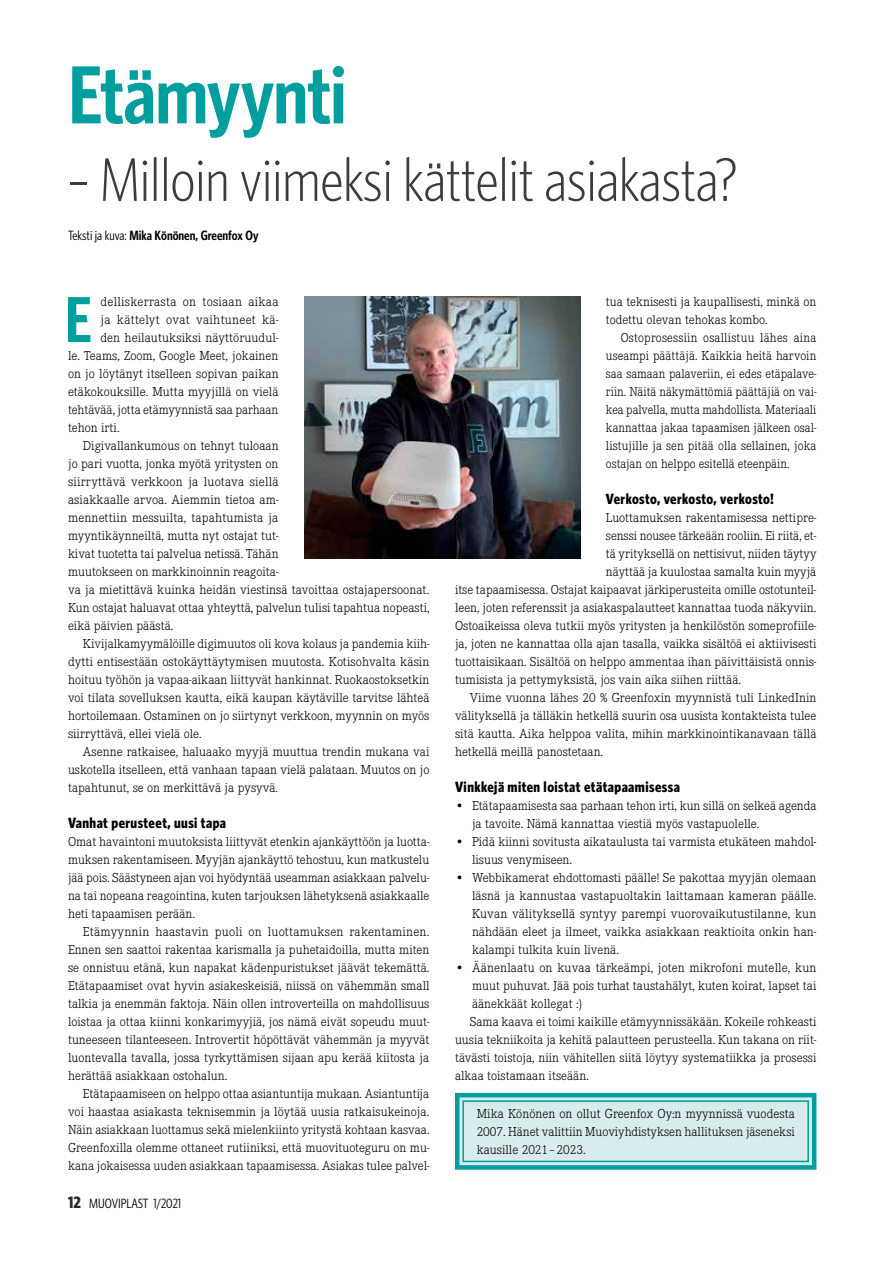
<style>
.page{position:relative;width:893px;height:1263px;background:#fff}
.page>*{position:absolute;margin:0;border:0;box-sizing:border-box;transform-origin:0 0}
.t1{font:600 82.5px "Whitney Condensed";letter-spacing:-.01em;color:#009e9f}
.t2{font:600 65.1px "Whitney Condensed";color:#009e9f}
.t3{font:300 61.5px "Whitney Condensed";color:#3c3c3b}
.t4{font:700 15px "Whitney Condensed";letter-spacing:.03em;color:#000}
.t5{font:300 13.5px/18px "Corporate E";color:#000;text-align:justify}
.t6{font:300 13.5px "Corporate E";letter-spacing:.02em;color:#000}
.t7{font:600 13.5px "Whitney Condensed";color:#000}
.t8{font:italic 300 13.5px "Corporate E";color:#000}
.t9{font:13.5px "Whitney Condensed";color:#000}
.s1{font-weight:400}
.s2{font-weight:700;font-size:16.5px;color:#282827}
</style>
<div class="page">
<img style="left:304px;top:297px;width:276px;height:261px">
<svg style="left:455px;top:1092px;width:362px;height:78px;background:#b7e0e1"></svg>
<div style="left:462px;top:1100px;width:347px;height:62px;border:2px solid #009e9f"></div>
<h1 class="t1" style="left:68px;top:47px;width:280px">Etämyynti</h1>
<h3 class="t3" style="left:68px;top:146px;width:671px">– Milloin viimeksi kättelit asiakasta?</h3>
<p class="t7" style="left:68px;top:227px;width:192px"><span class="s1">Teksti ja kuva:</span> Mika Könönen, Greenfox Oy</p>
<h2 class="t2" style="left:65px;top:282px;width:29px">E</h2>
<p class="t6" style="left:100px;top:293px;width:180px">delliskerrasta on tosiaan aikaa</p>
<p class="t6" style="left:100px;top:311px;width:180px">ja kättelyt ovat vaihtuneet kä-</p>
<p class="t5" style="left:100px;top:328px;width:180px">den heilautuksiksi näyttöruudul-</p>
<p class="t5" style="left:68px;top:346px;width:212px">le. Teams, Zoom, Google Meet, jokainen</p>
<p class="t5" style="left:68px;top:364px;width:212px">on jo löytänyt itselleen sopivan paikan</p>
<p class="t5" style="left:68px;top:382px;width:212px">etäkokouksille. Mutta myyjillä on vielä</p>
<p class="t5" style="left:68px;top:400px;width:212px">tehtävää, jotta etämyynnistä saa parhaan</p>
<p class="t5" style="left:68px;top:418px;width:53px">tehon irti.</p>
<p class="t5" style="left:83px;top:436px;width:197px">Digivallankumous on tehnyt tuloaan</p>
<p class="t5" style="left:68px;top:454px;width:212px">jo pari vuotta, jonka myötä yritysten on</p>
<p class="t5" style="left:68px;top:472px;width:212px">siirryttävä verkkoon ja luotava siellä</p>
<p class="t5" style="left:68px;top:490px;width:212px">asiakkaalle arvoa. Aiemmin tietoa am-</p>
<p class="t5" style="left:68px;top:508px;width:212px">mennettiin messuilta, tapahtumista ja</p>
<p class="t5" style="left:68px;top:526px;width:212px">myyntikäynneiltä, mutta nyt ostajat tut-</p>
<p class="t5" style="left:68px;top:544px;width:212px">kivat tuotetta tai palvelua netissä. Tähän</p>
<p class="t5" style="left:68px;top:562px;width:212px">muutokseen on markkinoinnin reagoita-</p>
<p class="t5" style="left:68px;top:580px;width:363px">va ja mietittävä kuinka heidän viestinsä tavoittaa ostajapersoonat.</p>
<p class="t5" style="left:68px;top:598px;width:363px">Kun ostajat haluavat ottaa yhteyttä, palvelun tulisi tapahtua nopeasti,</p>
<p class="t5" style="left:68px;top:616px;width:107px">eikä päivien päästä.</p>
<p class="t5" style="left:83px;top:634px;width:348px">Kivijalkamyymälöille digimuutos oli kova kolaus ja pandemia kiih-</p>
<p class="t5" style="left:68px;top:652px;width:363px">dytti entisestään ostokäyttäytymisen muutosta. Kotisohvalta käsin</p>
<p class="t5" style="left:68px;top:670px;width:363px">hoituu työhön ja vapaa-aikaan liittyvät hankinnat. Ruokaostoksetkin</p>
<p class="t5" style="left:68px;top:688px;width:363px">voi tilata sovelluksen kautta, eikä kaupan käytäville tarvitse lähteä</p>
<p class="t5" style="left:68px;top:706px;width:363px">hortoilemaan. Ostaminen on jo siirtynyt verkkoon, myynnin on myös</p>
<p class="t5" style="left:68px;top:724px;width:135px">siirryttävä, ellei vielä ole.</p>
<p class="t5" style="left:83px;top:742px;width:348px">Asenne ratkaisee, haluaako myyjä muuttua trendin mukana vai</p>
<p class="t5" style="left:68px;top:760px;width:363px">uskotella itselleen, että vanhaan tapaan vielä palataan. Muutos on jo</p>
<p class="t5" style="left:68px;top:778px;width:212px">tapahtunut, se on merkittävä ja pysyvä.</p>
<p class="t4" style="left:68px;top:814px;width:160px">Vanhat perusteet, uusi tapa</p>
<p class="t5" style="left:68px;top:832px;width:363px">Omat havaintoni muutoksista liittyvät etenkin ajankäyttöön ja luotta&shy;muksen rakentamiseen. Myyjän ajankäyttö tehostuu, kun matkustelu jää pois. Säästyneen ajan voi hyödyntää useamman asiakkaan palvelu&shy;na tai nopeana reagointina, kuten tarjouksen lähetyksenä asiakkaalle heti tapaamisen perään.</p>
<p class="t5" style="left:68px;top:922px;width:363px;text-indent:15px">Etämyynnin haastavin puoli on luottamuksen rakentaminen.<br>Ennen sen saattoi rakentaa karismalla ja puhetaidoilla, mutta miten se onnistuu etänä, kun napakat kädenpuristukset jäävät tekemättä.<br>Etätapaamiset ovat hyvin asiakeskeisiä, niissä on vähemmän small talkia ja enemmän faktoja. Näin ollen introverteilla on mahdollisuus loistaa ja ottaa kiinni konkarimyyjiä, jos nämä eivät sopeudu muut&shy;tuneeseen tilanteeseen. Introvertit höpöttävät vähemmän ja myyvät luontevalla tavalla, jossa tyrkyttämisen sijaan apu kerää kiitosta ja herättää asiakkaan ostohalun.</p>
<p class="t5" style="left:68px;top:1084px;width:363px;text-indent:15px">Etätapaamiseen on helppo ottaa asiantuntija mukaan. Asiantuntija voi haastaa asiakasta teknisemmin ja löytää uusia ratkaisukeinoja.<br>Näin asiakkaan luottamus sekä mielenkiinto yritystä kohtaan kasvaa.<br>Greenfoxilla olemme ottaneet rutiiniksi, että muovituoteguru on mu&shy;kana jokaisessa uuden asiakkaan tapaamisessa. Asiakas tulee palvel-</p>
<p class="t9" style="left:68px;top:1195px;width:115px"><span class="s2">12</span> MUOVIPLAST 1/2021</p>
<p class="t5" style="left:606px;top:292px;width:212px">tua teknisesti ja kaupallisesti, minkä on todettu olevan tehokas kombo.</p>
<p class="t5" style="left:606px;top:328px;width:212px;text-indent:15px">Ostoprosessiin osallistuu lähes aina useampi päättäjä. Kaikkia heitä harvoin saa samaan palaveriin, ei edes etäpalave&shy;riin. Näitä näkymättömiä päättäjiä on vai&shy;kea palvella, mutta mahdollista. Materiaali kannattaa jakaa tapaamisen jälkeen osal&shy;listujille ja sen pitää olla sellainen, joka ostajan on helppo esitellä eteenpäin.</p>
<p class="t4" style="left:606px;top:490px;width:170px">Verkosto, verkosto, verkosto!</p>
<p class="t5" style="left:606px;top:508px;width:212px">Luottamuksen rakentamisessa nettipre-</p>
<p class="t5" style="left:606px;top:526px;width:212px">senssi nousee tärkeään rooliin. Ei riitä, et-</p>
<p class="t5" style="left:606px;top:544px;width:212px">tä yrityksellä on nettisivut, niiden täytyy</p>
<p class="t5" style="left:606px;top:562px;width:212px">näyttää ja kuulostaa samalta kuin myyjä</p>
<p class="t5" style="left:455px;top:580px;width:363px">itse tapaamisessa. Ostajat kaipaavat järkiperusteita omille ostotunteil-</p>
<p class="t5" style="left:455px;top:598px;width:363px">leen, joten referenssit ja asiakaspalautteet kannattaa tuoda näkyviin.</p>
<p class="t5" style="left:455px;top:616px;width:363px">Ostoaikeissa oleva tutkii myös yritysten ja henkilöstön someprofiile-</p>
<p class="t5" style="left:455px;top:634px;width:363px">ja, joten ne kannattaa olla ajan tasalla, vaikka sisältöä ei aktiivisesti</p>
<p class="t5" style="left:455px;top:652px;width:363px">tuottaisikaan. Sisältöä on helppo ammentaa ihan päivittäisistä onnis-</p>
<p class="t5" style="left:455px;top:670px;width:288px">tumisista ja pettymyksistä, jos vain aika siihen riittää.</p>
<p class="t5" style="left:470px;top:688px;width:348px">Viime vuonna lähes 20 % Greenfoxin myynnistä tuli LinkedInin</p>
<p class="t5" style="left:455px;top:706px;width:363px">välityksellä ja tälläkin hetkellä suurin osa uusista kontakteista tulee</p>
<p class="t5" style="left:455px;top:724px;width:363px">sitä kautta. Aika helppoa valita, mihin markkinointikanavaan tällä</p>
<p class="t5" style="left:455px;top:742px;width:150px">hetkellä meillä panostetaan.</p>
<p class="t4" style="left:455px;top:778px;width:227px">Vinkkejä miten loistat etätapaamisessa</p>
<p class="t5" style="left:472px;top:796px;width:346px;text-indent:-17px">• Etätapaamisesta saa parhaan tehon irti, kun sillä on selkeä agenda ja tavoite. Nämä kannattaa viestiä myös vastapuolelle.</p>
<p class="t5" style="left:472px;top:832px;width:346px;text-indent:-17px">• Pidä kiinni sovitusta aikataulusta tai varmista etukäteen mahdol&shy;lisuus venymiseen.</p>
<p class="t5" style="left:472px;top:868px;width:346px;text-indent:-17px">• Webbikamerat ehdottomasti päälle! Se pakottaa myyjän olemaan läsnä ja kannustaa vastapuoltakin laittamaan kameran päälle.<br>Kuvan välityksellä syntyy parempi vuorovaikutustilanne, kun nähdään eleet ja ilmeet, vaikka asiakkaan reaktioita onkin han&shy;kalampi tulkita kuin livenä.</p>
<p class="t5" style="left:455px;top:958px;width:363px">• Äänenlaatu on kuvaa tärkeämpi, joten mikrofoni mutelle, kun</p>
<p class="t5" style="left:472px;top:976px;width:346px">muut puhuvat. Jää pois turhat taustahälyt, kuten koirat, lapset tai</p>
<p class="t5" style="left:472px;top:994px;width:112px">äänekkäät kollegat :)</p>
<p class="t5" style="left:470px;top:1012px;width:348px">Sama kaava ei toimi kaikille etämyynnissäkään. Kokeile rohkeasti</p>
<p class="t5" style="left:455px;top:1030px;width:363px">uusia tekniikoita ja kehitä palautteen perusteella. Kun takana on riit-</p>
<p class="t5" style="left:455px;top:1048px;width:363px">tävästi toistoja, niin vähitellen siitä löytyy systematiikka ja prosessi</p>
<p class="t5" style="left:455px;top:1066px;width:135px">alkaa toistamaan itseään.</p>
<p class="t8" style="left:690px;top:1103px;width:127px">Terveisiä etätyöpisteeltä,</p>
<p class="t5" style="left:477px;top:1104px;width:320px">Mika Könönen on ollut Greenfox Oy:n myynnissä vuodesta 2007. Hänet valittiin Muoviyhdistyksen hallituksen jäseneksi kausille 2021–2023.</p>
</div>
